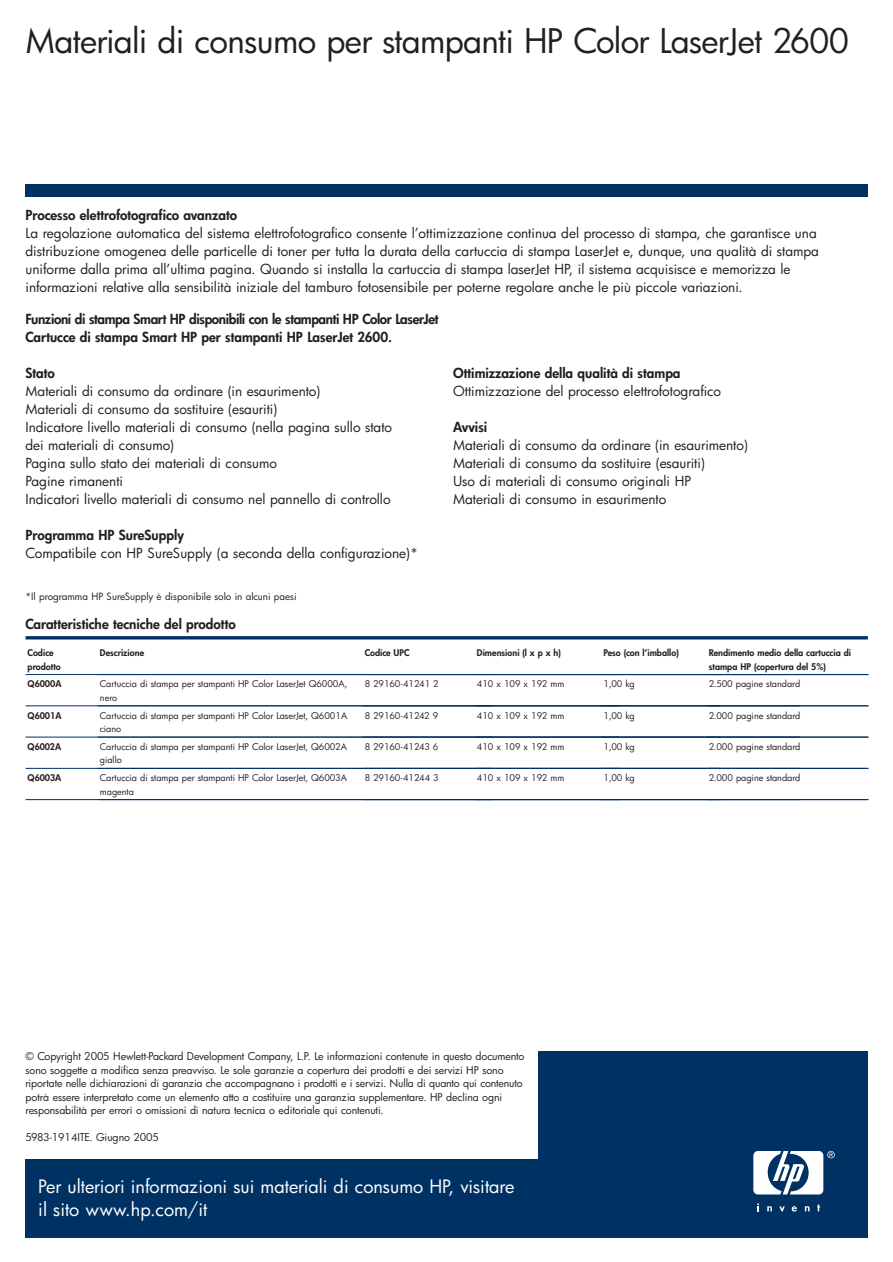
<style>
.page{position:relative;width:893px;height:1262px;background:#fff}
.page>*{position:absolute;margin:0;border:0;box-sizing:border-box;transform-origin:0 0}
.t1{font:33px "Futura";letter-spacing:-.02em;color:#231f20}
.t2{font:18px/22.5px "Futura";color:#fff}
.t3{font:13.5px/18px "Futura";color:#231f20}
.t4{font:800 13.5px "Futura";color:#231f20}
.t5{font:800 13.5px/18px "Futura";letter-spacing:-.03em;color:#231f20}
.t6{font:10.5px/13.5px "Futura";letter-spacing:-.01em;color:#231f20}
.t7{font:9.75px "Futura";color:#231f20}
.t8{font:9px/13.5px "Futura";color:#231f20}
.t9{font:800 9px/13.5px "Futura";color:#231f20}
</style>
<div class="page">
<div style="left:538px;top:1051px;width:329px;height:112px;background:#003163"></div>
<div style="left:26px;top:1159px;width:841px;height:78px;background:#003163"></div>
<div style="left:26px;top:184px;width:841px;height:12px;background:#003163"></div>
<svg style="left:779px;top:1206px;width:5px;height:5px"></svg>
<svg style="left:767px;top:1206px;width:5px;height:5px"></svg>
<svg style="left:804px;top:1206px;width:5px;height:5px"></svg>
<svg style="left:757px;top:1203px;width:2px;height:8px"></svg>
<svg style="left:817px;top:1204px;width:3px;height:7px"></svg>
<svg style="left:791px;top:1206px;width:5px;height:5px"></svg>
<svg style="left:753px;top:1151px;width:81px;height:43px"></svg>
<hr style="left:26px;top:674px;width:841px;height:1px;background:#003163">
<hr style="left:26px;top:705px;width:841px;height:1px;background:#003163">
<hr style="left:26px;top:736px;width:841px;height:1px;background:#003163">
<hr style="left:26px;top:768px;width:841px;height:1px;background:#003163">
<hr style="left:26px;top:799px;width:841px;height:1px;background:#003163">
<hr style="left:706px;top:674px;width:162px;height:1px;background:#003163">
<hr style="left:706px;top:705px;width:162px;height:1px;background:#003163">
<hr style="left:706px;top:736px;width:162px;height:1px;background:#003163">
<hr style="left:706px;top:768px;width:162px;height:1px;background:#003163">
<hr style="left:706px;top:799px;width:162px;height:1px;background:#003163">
<hr style="left:26px;top:636px;width:841px;height:3px;background:#003163">
<h1 class="t1" style="left:26px;top:25px;width:825px">Materiali di consumo per stampanti HP Color LaserJet 2600</h1>
<p class="t4" style="left:26px;top:209px;width:213px">Processo elettrofotografico avanzato</p>
<p class="t3" style="left:26px;top:226px;width:795px">La regolazione automatica del sistema elettrofotografico consente l’ottimizzazione continua del processo di stampa, che garantisce una distribuzione omogenea delle particelle di toner per tutta la durata della cartuccia di stampa LaserJet e, dunque, una qualità di stampa uniforme dalla prima all’ultima pagina. Quando si installa la cartuccia di stampa laserJet HP, il sistema acquisisce e memorizza le informazioni relative alla sensibilità iniziale del tamburo fotosensibile per poterne regolare anche le più piccole variazioni.</p>
<p class="t5" style="left:26px;top:311px;width:414px">Funzioni di stampa Smart HP disponibili con le stampanti HP Color LaserJet<br>Cartucce di stampa Smart HP per stampanti HP LaserJet 2600.</p>
<p class="t4" style="left:26px;top:366px;width:31px">Stato</p>
<p class="t3" style="left:26px;top:383px;width:368px">Materiali di consumo da ordinare (in esaurimento)<br>Materiali di consumo da sostituire (esauriti)<br>Indicatore livello materiali di consumo (nella pagina sullo stato dei materiali di consumo)<br>Pagina sullo stato dei materiali di consumo<br>Pagine rimanenti<br>Indicatori livello materiali di consumo nel pannello di controllo</p>
<p class="t4" style="left:26px;top:528px;width:160px">Programma HP SureSupply</p>
<p class="t3" style="left:26px;top:545px;width:394px">Compatibile con HP SureSupply (a seconda della configurazione)*</p>
<p class="t7" style="left:26px;top:592px;width:272px">*Il programma HP SureSupply è disponibile solo in alcuni paesi</p>
<p class="t4" style="left:26px;top:617px;width:212px">Caratteristiche tecniche del prodotto</p>
<p class="t9" style="left:28px;top:646px;width:35px">Codice prodotto</p>
<p class="t9" style="left:28px;top:678px;width:35px">Q6000A</p>
<p class="t9" style="left:28px;top:709px;width:35px">Q6001A</p>
<p class="t9" style="left:28px;top:740px;width:35px">Q6002A</p>
<p class="t9" style="left:28px;top:771px;width:35px">Q6003A</p>
<p class="t9" style="left:100px;top:646px;width:46px">Descrizione</p>
<p class="t8" style="left:100px;top:678px;width:249px">Cartuccia di stampa per stampanti HP Color LaserJet Q6000A, nero</p>
<p class="t8" style="left:100px;top:709px;width:249px">Cartuccia di stampa per stampanti HP Color LaserJet, Q6001A ciano</p>
<p class="t8" style="left:100px;top:740px;width:248px">Cartuccia di stampa per stampanti HP Color LaserJet, Q6002A giallo</p>
<p class="t8" style="left:100px;top:771px;width:248px">Cartuccia di stampa per stampanti HP Color LaserJet, Q6003A magenta</p>
<p class="t9" style="left:365px;top:646px;width:46px">Codice UPC</p>
<p class="t8" style="left:365px;top:678px;width:76px">8 29160-41241 2</p>
<p class="t8" style="left:365px;top:709px;width:75px">8 29160-41242 9</p>
<p class="t8" style="left:365px;top:740px;width:75px">8 29160-41243 6</p>
<p class="t8" style="left:365px;top:771px;width:76px">8 29160-41244 3</p>
<p class="t4" style="left:453px;top:366px;width:229px">Ottimizzazione della qualità di stampa</p>
<p class="t3" style="left:453px;top:383px;width:269px">Ottimizzazione del processo elettrofotografico</p>
<p class="t4" style="left:453px;top:420px;width:36px">Avvisi</p>
<p class="t3" style="left:453px;top:437px;width:296px">Materiali di consumo da ordinare (in esaurimento)<br>Materiali di consumo da sostituire (esauriti)<br>Uso di materiali di consumo originali HP<br>Materiali di consumo in esaurimento</p>
<p class="t9" style="left:477px;top:646px;width:85px">Dimensioni (l x p x h)</p>
<p class="t8" style="left:477px;top:678px;width:89px">410 x 109 x 192 mm</p>
<p class="t8" style="left:477px;top:709px;width:89px">410 x 109 x 192 mm</p>
<p class="t8" style="left:477px;top:740px;width:89px">410 x 109 x 192 mm</p>
<p class="t8" style="left:477px;top:771px;width:89px">410 x 109 x 192 mm</p>
<p class="t9" style="left:603px;top:646px;width:77px">Peso (con l’imballo)</p>
<p class="t8" style="left:603px;top:678px;width:33px">1,00 kg</p>
<p class="t8" style="left:603px;top:709px;width:33px">1,00 kg</p>
<p class="t8" style="left:603px;top:740px;width:33px">1,00 kg</p>
<p class="t8" style="left:603px;top:771px;width:33px">1,00 kg</p>
<p class="t9" style="left:708px;top:646px;width:144px">Rendimento medio della cartuccia di stampa HP (copertura del 5%)</p>
<p class="t8" style="left:708px;top:678px;width:93px">2.500 pagine standard</p>
<p class="t8" style="left:708px;top:709px;width:93px">2.000 pagine standard</p>
<p class="t8" style="left:708px;top:740px;width:93px">2.000 pagine standard</p>
<p class="t8" style="left:708px;top:771px;width:93px">2.000 pagine standard</p>
<p class="t6" style="left:26px;top:1050px;width:500px">© Copyright 2005 Hewlett-Packard Development Company, L.P. Le informazioni contenute in questo documento sono soggette a modifica senza preavviso. Le sole garanzie a copertura dei prodotti e dei servizi HP sono riportate nelle dichiarazioni di garanzia che accompagnano i prodotti e i servizi. Nulla di quanto qui contenuto potrà essere interpretato come un elemento atto a costituire una garanzia supplementare. HP declina ogni responsabilità per errori o omissioni di natura tecnica o editoriale qui contenuti.</p>
<p class="t6" style="left:26px;top:1131px;width:135px">5983-1914ITE. Giugno 2005</p>
<h2 class="t2" style="left:38px;top:1176px;width:477px">Per ulteriori informazioni sui materiali di consumo HP, visitare il sito www.hp.com/it</h2>
</div>
